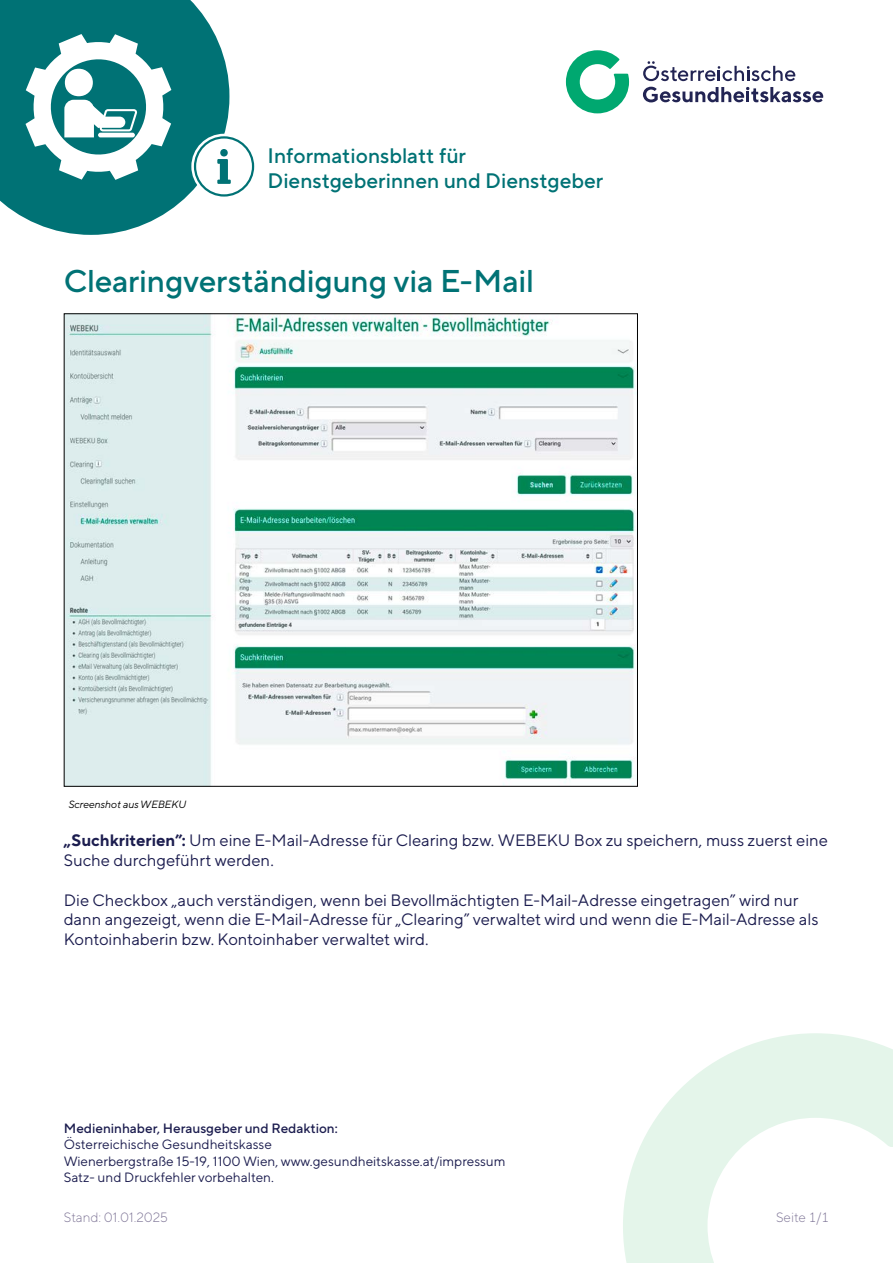
<style>
.page{position:relative;width:893px;height:1263px;background:#fff}
.page>*{position:absolute;margin:0;border:0;box-sizing:border-box;transform-origin:0 0}
.Ueberschrift{font:500 31.5px "TT Norms Pro";letter-spacing:-.005em;color:#007275}
.t1{font:500 21px/25.2px "TT Norms Pro";color:#007275}
.Lauftext_Abstand_nach{font:16.5px/19.8px "TT Norms Pro";letter-spacing:-.005em;color:#1c1d4f}
.Impressum_Impressum-LT{font:13.5px "TT Norms Pro";color:#1c1d4f}
.Impressum_Impressum-HL{font:500 13.5px "TT Norms Pro";color:#1c1d4f}
.t2{font:300 13.5px "TT Norms Pro";color:#807798}
.t3{font:italic 10.5px "TT Norms Pro";letter-spacing:-.01em;color:#000}
.s1{font-weight:700}
</style>
<div class="page">
<svg style="left:0;top:0;width:229px;height:235px;fill:#007275"></svg>
<svg style="left:26px;top:34px;width:145px;height:146px"></svg>
<svg style="left:623px;top:1033px;width:270px;height:230px"></svg>
<svg style="left:566px;top:50px;width:63px;height:63px"></svg>
<svg style="left:643px;top:87px;width:180px;height:15px"></svg>
<svg style="left:643px;top:61px;width:152px;height:20px"></svg>
<div style="left:191px;top:134px;width:66px;height:65px;border:4px solid #fff;border-radius:50%"></div>
<div style="left:195px;top:137px;width:58px;height:58px;background:#fff;border-radius:50%"></div>
<div style="left:194px;top:136px;width:60px;height:61px;border:2px solid #007275;border-radius:50%"></div>
<svg style="left:217px;top:149px;width:14px;height:35px"></svg>
<img style="left:66px;top:315px;width:570px;height:470px">
<p class="t1" style="left:268px;top:142px;width:337px">Informationsblatt für<br>Dienstgeberinnen und Dienstgeber</p>
<h1 class="Ueberschrift" style="left:64px;top:260px;width:472px">Clearingverständigung via E-Mail</h1>
<p class="t3" style="left:68px;top:798px;width:119px">Screenshot aus WEBEKU</p>
<p class="Lauftext_Abstand_nach" style="left:64px;top:830px;width:765px"><span class="s1">„Suchkriterien”:</span> Um eine E-Mail-Adresse für Clearing bzw. WEBEKU Box zu speichern, muss zuerst eine<br>Suche durchgeführt werden.</p>
<p class="Lauftext_Abstand_nach" style="left:64px;top:889px;width:756px">Die Checkbox „auch verständigen, wenn bei Bevollmächtigten E-Mail-Adresse eingetragen” wird nur dann angezeigt, wenn die E-Mail-Adresse für „Clearing” verwaltet wird und wenn die E-Mail-Adresse als<br>Kontoinhaberin bzw. Kontoinhaber verwaltet wird.</p>
<h1 class="Impressum_Impressum-HL" style="left:64px;top:1120px;width:275px">Medieninhaber, Herausgeber und Redaktion:</h1>
<p class="Impressum_Impressum-LT" style="left:64px;top:1136px;width:210px">Österreichische Gesundheitskasse</p>
<p class="Impressum_Impressum-LT" style="left:64px;top:1152px;width:443px">Wienerbergstraße 15-19, 1100 Wien, www.gesundheitskasse.at/impressum</p>
<p class="Impressum_Impressum-LT" style="left:64px;top:1168px;width:212px">Satz- und Druckfehler vorbehalten.</p>
<p class="t2" style="left:64px;top:1209px;width:106px">Stand: 01.01.2025</p>
<p class="t2" style="left:776px;top:1209px;width:55px">Seite 1/1</p>
</div>
